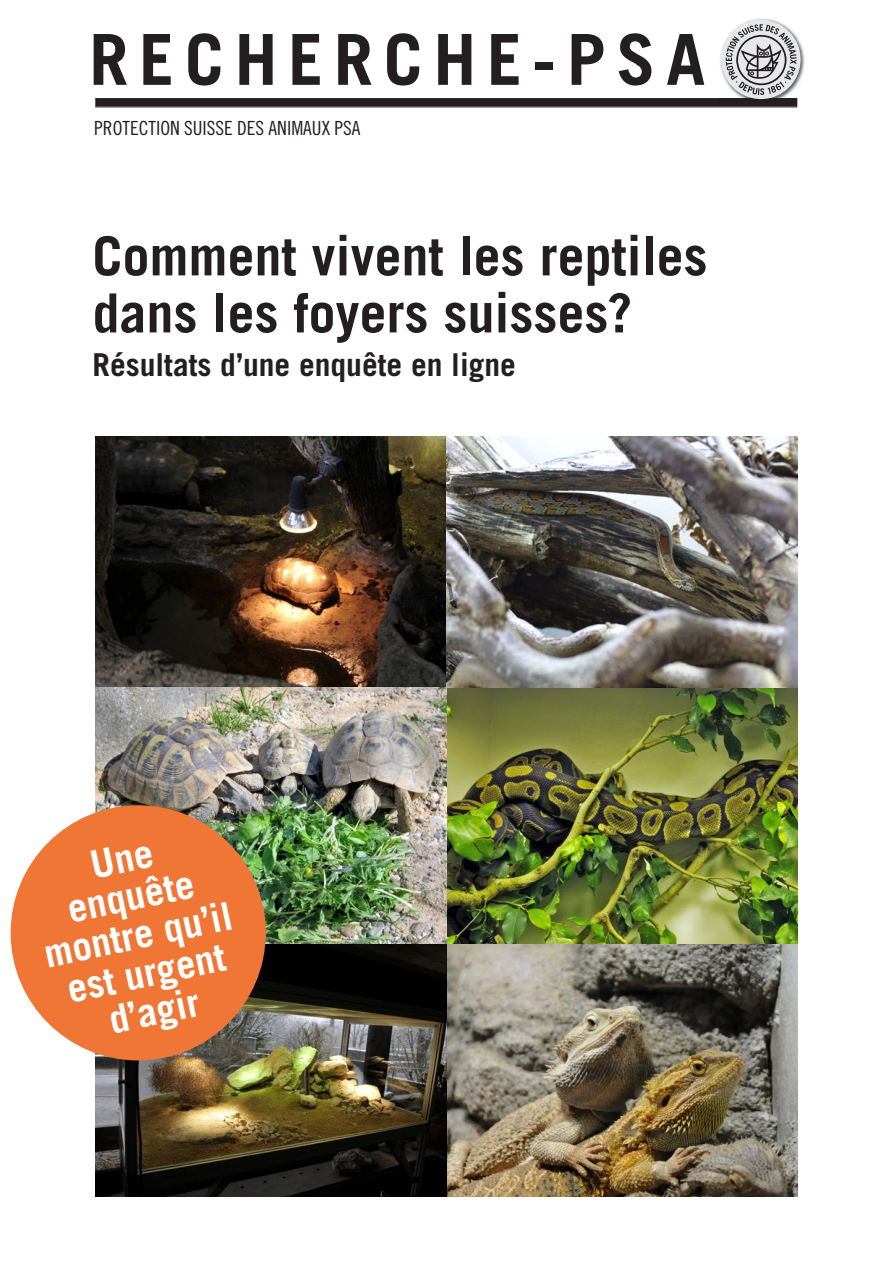
<style>
.page{position:relative;width:893px;height:1263px;background:#fff}
.page>*{position:absolute;margin:0;border:0;box-sizing:border-box;transform-origin:0 0}
.t1{font:700 70.35px "Trade Gothic";letter-spacing:.15em;color:#231f20}
.t2{font:700 54px/57px "Trade Gothic";color:#231f20}
.t3{font:700 39px/39px "Trade Gothic";color:#fff;text-align:center}
.t4{font:700 31.5px "Trade Gothic";color:#231f20}
.t5{font:19.5px "Trade Gothic Cond Eighteen";color:#231f20}
</style>
<div class="page">
<img style="left:742px;top:18px;width:63px;height:87px">
<div style="left:721px;top:20px;width:80px;height:79px;background:#e6e7e9;border-radius:50%"></div>
<svg style="left:95px;top:24px;width:702px;height:83px"></svg>
<img style="left:96px;top:436px;width:701px;height:253px">
<img style="left:447px;top:689px;width:350px;height:255px">
<img style="left:447px;top:944px;width:350px;height:253px">
<img style="left:96px;top:688px;width:351px;height:509px">
<div style="left:11px;top:805px;width:255px;height:255px;background:#f07635;border-radius:50%"></div>
<h1 class="t1" style="left:89px;top:17px;width:617px">RECHERCHE-PSA</h1>
<p class="t5" style="left:94px;top:117px;width:268px">PROTECTION SUISSE DES ANIMAUX PSA</p>
<p class="t2" style="left:92px;top:227px;width:617px">Comment vivent les reptiles dans les foyers suisses?</p>
<p class="t4" style="left:92px;top:345px;width:425px">Résultats d’une enquête en ligne</p>
<p class="t3" style="left:24px;top:859px;width:193px;rotate:-12deg">Une enquête montre qu’il est urgent d’agir</p>
</div>
